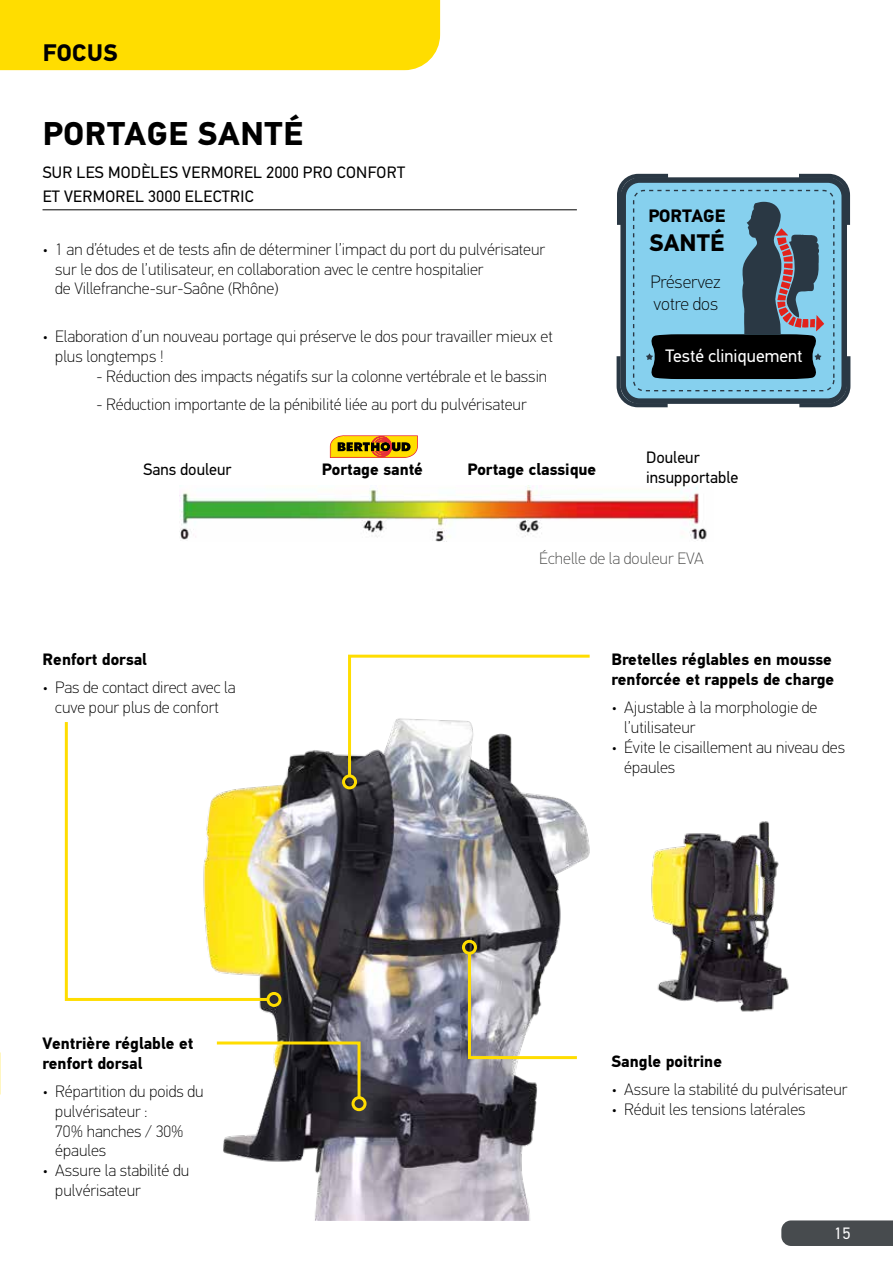
<style>
.page{position:relative;width:893px;height:1263px;background:#fff}
.page>*{position:absolute;margin:0;border:0;box-sizing:border-box;transform-origin:0 0}
.t1{font:700 33px "PF Din Text Pro";letter-spacing:.02em;color:#000}
.t2{font:700 24px "PF Din Text Pro";letter-spacing:.01em;color:#000}
.t3{font:100 18px/21.6px "PFDIN Text Pro";color:#000}
.t4{font:18px "PF Din Text Pro";color:#fff}
.t5{font:700 18px "PF Din Text Pro";color:#000}
.t6{font:100 16.5px/19.8px "PFDIN Text Pro";color:#000}
.t7{font:700 16.5px/19.8px "PF Din Text Pro";color:#000}
.t8{font:16.5px/24px "PF Din Text Pro";letter-spacing:.02em;color:#000}
.t9{font:16.5px/19.8px "PF Din Text Pro";color:#000}
.t10{font:100 16.5px "PFDIN Text Pro";color:#4a4a49}
.t11{font:16.5px "PF Din Text Pro";color:#fff}
</style>
<div class="page">
<div style="left:0;top:0;width:440px;height:70px;background:#fd0"></div>
<img style="left:179px;top:486px;width:528px;height:56px">
<svg style="left:330px;top:436px;width:87px;height:21px;background:#bb910c"></svg>
<svg style="left:617px;top:174px;width:233px;height:233px;background:#6591a5"></svg>
<img style="left:223px;top:750px;width:367px;height:470px">
<img style="left:651px;top:821px;width:138px;height:191px">
<svg style="left:347px;top:654px;width:243px;height:125px"></svg>
<div style="left:342px;top:774px;width:15px;height:15px;border:3px solid #fd0;border-radius:50%"></div>
<svg style="left:466px;top:950px;width:114px;height:110px"></svg>
<div style="left:462px;top:940px;width:15px;height:15px;border:3px solid #fd0;border-radius:50%"></div>
<svg style="left:216px;top:1040px;width:146px;height:61px"></svg>
<div style="left:352px;top:1096px;width:15px;height:15px;border:3px solid #fd0;border-radius:50%"></div>
<svg style="left:64px;top:722px;width:207px;height:280px"></svg>
<div style="left:266px;top:992px;width:15px;height:15px;border:3px solid #fd0;border-radius:50%"></div>
<hr style="left:43px;top:209px;width:534px;height:1px;background:#000">
<div style="left:781px;top:1220px;width:112px;height:26px;background:#474b4e"></div>
<h2 class="t2" style="left:43px;top:38px;width:76px">FOCUS</h2>
<h1 class="t1" style="left:43px;top:114px;width:261px">PORTAGE SANTÉ</h1>
<p class="t8" style="left:43px;top:160px;width:364px">SUR LES MODÈLES VERMOREL 2000 PRO CONFORT<br>ET VERMOREL 3000 ELECTRIC</p>
<p class="t6" style="left:55px;top:239px;width:491px;text-indent:-13px">• 1 an d’études et de tests afin de déterminer l’impact du port du pulvérisateur sur le dos de l’utilisateur, en collaboration avec le centre hospitalier<br>de Villefranche-sur-Saône (Rhône)</p>
<p class="t6" style="left:55px;top:327px;width:499px;text-indent:-13px">• Elaboration d’un nouveau portage qui préserve le dos pour travailler mieux et plus longtemps !</p>
<p class="t6" style="left:97px;top:367px;width:452px">- Réduction des impacts négatifs sur la colonne vertébrale et le bassin</p>
<p class="t6" style="left:97px;top:395px;width:432px">- Réduction importante de la pénibilité liée au port du pulvérisateur</p>
<p class="t9" style="left:143px;top:460px;width:90px">Sans douleur</p>
<p class="t7" style="left:322px;top:460px;width:103px">Portage santé</p>
<p class="t7" style="left:467px;top:460px;width:130px">Portage classique</p>
<p class="t5" style="left:648px;top:205px;width:78px">PORTAGE</p>
<h2 class="t2" style="left:649px;top:228px;width:76px">SANTÉ</h2>
<p class="t3" style="left:650px;top:272px;width:72px">Préservez votre dos</p>
<p class="t4" style="left:665px;top:345px;width:139px">Testé cliniquement</p>
<p class="t9" style="left:646px;top:447px;width:94px">Douleur insupportable</p>
<p class="t7" style="left:43px;top:650px;width:106px">Renfort dorsal</p>
<p class="t6" style="left:43px;top:678px;width:195px;text-align:center">• Pas de contact direct avec la cuve pour plus de confort</p>
<p class="t7" style="left:43px;top:1033px;width:152px">Ventrière réglable et renfort dorsal</p>
<p class="t6" style="left:55px;top:1081px;width:150px;text-indent:-13px">• Répartition du poids du pulvérisateur :<br>70% hanches / 30% épaules</p>
<p class="t6" style="left:55px;top:1161px;width:135px;text-indent:-13px">• Assure la stabilité du pulvérisateur</p>
<p class="t10" style="left:539px;top:548px;width:166px">Échelle de la douleur EVA</p>
<p class="t7" style="left:611px;top:650px;width:224px">Bretelles réglables en mousse renforcée et rappels de charge</p>
<p class="t6" style="left:624px;top:698px;width:195px;text-indent:-13px">• Ajustable à la morphologie de l’utilisateur</p>
<p class="t6" style="left:624px;top:737px;width:222px;text-indent:-13px">• Évite le cisaillement au niveau des épaules</p>
<p class="t7" style="left:611px;top:1051px;width:112px">Sangle poitrine</p>
<p class="t6" style="left:611px;top:1079px;width:237px">• Assure la stabilité du pulvérisateur</p>
<p class="t6" style="left:611px;top:1099px;width:196px">• Réduit les tensions latérales</p>
<p class="t11" style="left:834px;top:1223px;width:18px">15</p>
</div>
